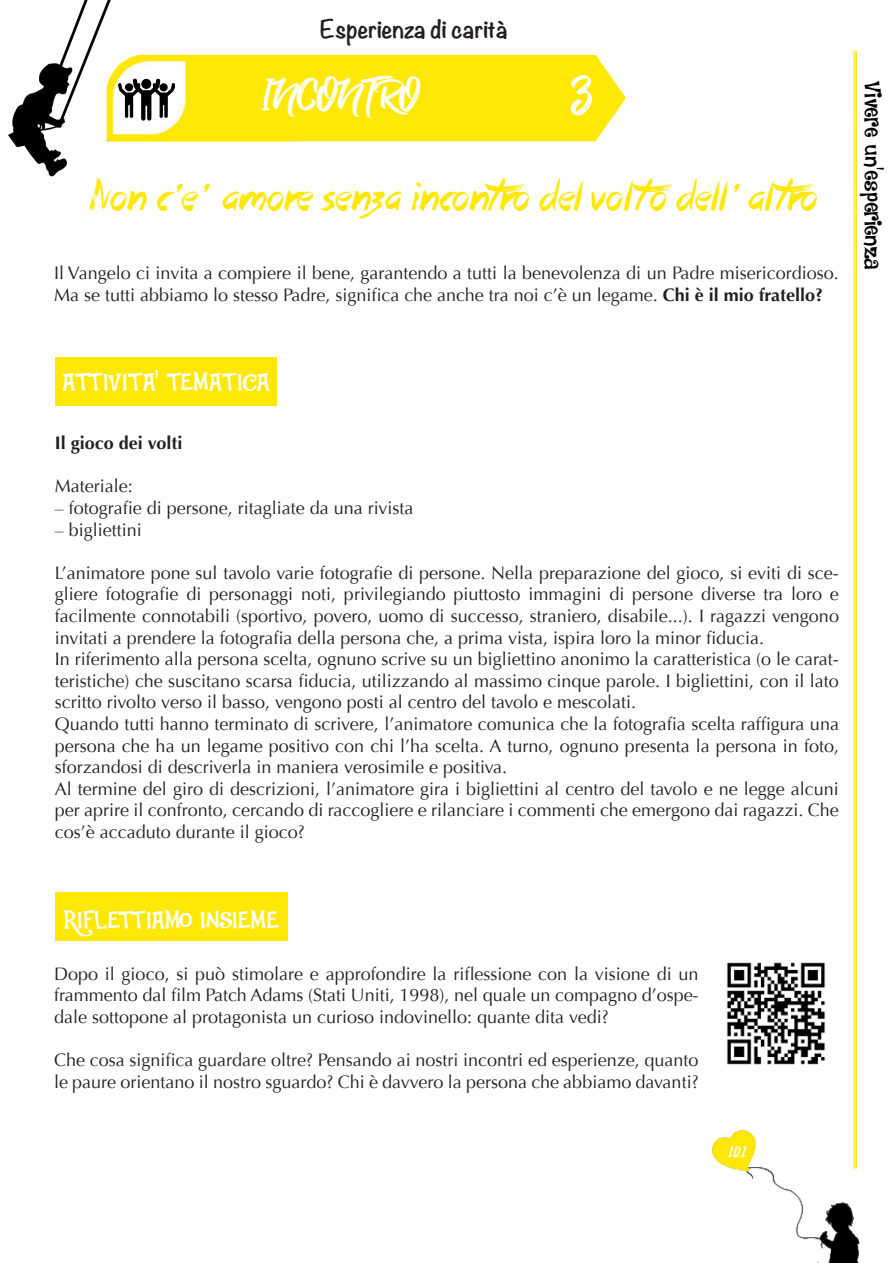
<style>
.page{position:relative;width:893px;height:1263px;background:#fff}
.page>*{position:absolute;margin:0;border:0;box-sizing:border-box;transform-origin:0 0}
.t1{font:73.5px "Billy Ohio";color:#fff}
.t2{font:45px "Billy Ohio";color:#fff}
.t3{font:39px "Dead Island";color:#ffe806}
.t4{font:24px "DK Jambo";letter-spacing:-.025em;color:#fff}
.t5{font:22.5px "DK Jambo";letter-spacing:-.04em;color:#000}
.t6{font:700 22.5px "Noteworthy";color:#231f20}
.t7{font:21px "Billy Ohio";color:#fff}
.t8{font:18px/21.6px "Optima";color:#231f20;text-align:justify}
.t9{font:700 18px "Optima";color:#231f20}
.s1{font-family:"Brush Script Std";font-size:39.45px}
.s2{font-weight:700}
</style>
<div class="page">
<hr style="left:856px;top:51px;width:1px;height:1117px;background:#ffe806">
<hr style="left:855px;top:51px;width:1px;height:1117px;background:#ffe806">
<hr style="left:854px;top:51px;width:1px;height:1117px;background:#ffe806">
<img style="left:8px;top:54px;width:618px;height:89px">
<img style="left:9px;top:0;width:119px;height:177px">
<img style="left:119px;top:72px;width:56px;height:55px">
<img style="left:709px;top:1074px;width:151px;height:189px">
<div style="left:55px;top:357px;width:221px;height:49px;background:#ffe806"></div>
<div style="left:56px;top:892px;width:232px;height:49px;background:#ffe806"></div>
<img style="left:714px;top:962px;width:125px;height:116px">
<p class="t6" style="left:320px;top:9px;width:189px">Esperienza di carità</p>
<p class="t2" style="left:262px;top:68px;width:157px">INCONTRO</p>
<p class="t1" style="left:571px;top:50px;width:24px">3</p>
<p class="t3" style="left:89px;top:178px;width:730px">Non c<span class="s1">’</span>e<span class="s1">’</span> amore senza incontro del volto dell<span class="s1">’</span> altro</p>
<p class="t8" style="left:54px;top:263px;width:786px">Il Vangelo ci invita a compiere il bene, garantendo a tutti la benevolenza di un Padre misericordioso.<br>Ma se tutti abbiamo lo stesso Padre, significa che anche tra noi c’è un legame. <span class="s2">Chi è il mio fratello?</span></p>
<p class="t5" style="left:887px;top:80px;width:191px;rotate:90deg">Vivere un’esperienza</p>
<p class="t4" style="left:62px;top:366px;width:210px">ATTIVITA’ TEMATICA</p>
<p class="t9" style="left:55px;top:432px;width:129px">Il gioco dei volti</p>
<p class="t8" style="left:55px;top:476px;width:80px">Materiale:</p>
<p class="t8" style="left:55px;top:497px;width:360px">– fotografie di persone, ritagliate da una rivista</p>
<p class="t8" style="left:55px;top:519px;width:89px">– bigliettini</p>
<p class="t8" style="left:55px;top:562px;width:786px">L’animatore pone sul tavolo varie fotografie di persone. Nella preparazione del gioco, si eviti di sce&shy;gliere fotografie di personaggi noti, privilegiando piuttosto immagini di persone diverse tra loro e facilmente connotabili (sportivo, povero, uomo di successo, straniero, disabile...). I ragazzi vengono invitati a prendere la fotografia della persona che, a prima vista, ispira loro la minor fiducia.</p>
<p class="t8" style="left:55px;top:648px;width:786px">In riferimento alla persona scelta, ognuno scrive su un bigliettino anonimo la caratteristica (o le carat&shy;teristiche) che suscitano scarsa fiducia, utilizzando al massimo cinque parole. I bigliettini, con il lato scritto rivolto verso il basso, vengono posti al centro del tavolo e mescolati.</p>
<p class="t8" style="left:55px;top:713px;width:786px">Quando tutti hanno terminato di scrivere, l’animatore comunica che la fotografia scelta raffigura una persona che ha un legame positivo con chi l’ha scelta. A turno, ognuno presenta la persona in foto, sforzandosi di descriverla in maniera verosimile e positiva.</p>
<p class="t8" style="left:55px;top:778px;width:785px">Al termine del giro di descrizioni, l’animatore gira i bigliettini al centro del tavolo e ne legge alcuni per aprire il confronto, cercando di raccogliere e rilanciare i commenti che emergono dai ragazzi. Che cos’è accaduto durante il gioco?</p>
<p class="t4" style="left:63px;top:904px;width:218px">RIFLETTIAMO INSIEME</p>
<p class="t8" style="left:54px;top:963px;width:646px">Dopo il gioco, si può stimolare e approfondire la riflessione con la visione di un frammento dal film Patch Adams (Stati Uniti, 1998), nel quale un compagno d’ospe&shy;dale sottopone al protagonista un curioso indovinello: quante dita vedi?</p>
<p class="t8" style="left:54px;top:1049px;width:646px">Che cosa significa guardare oltre? Pensando ai nostri incontri ed esperienze, quanto le paure orientano il nostro sguardo? Chi è davvero la persona che abbiamo davanti?</p>
<p class="t7" style="left:728px;top:1138px;width:20px">101</p>
</div>
